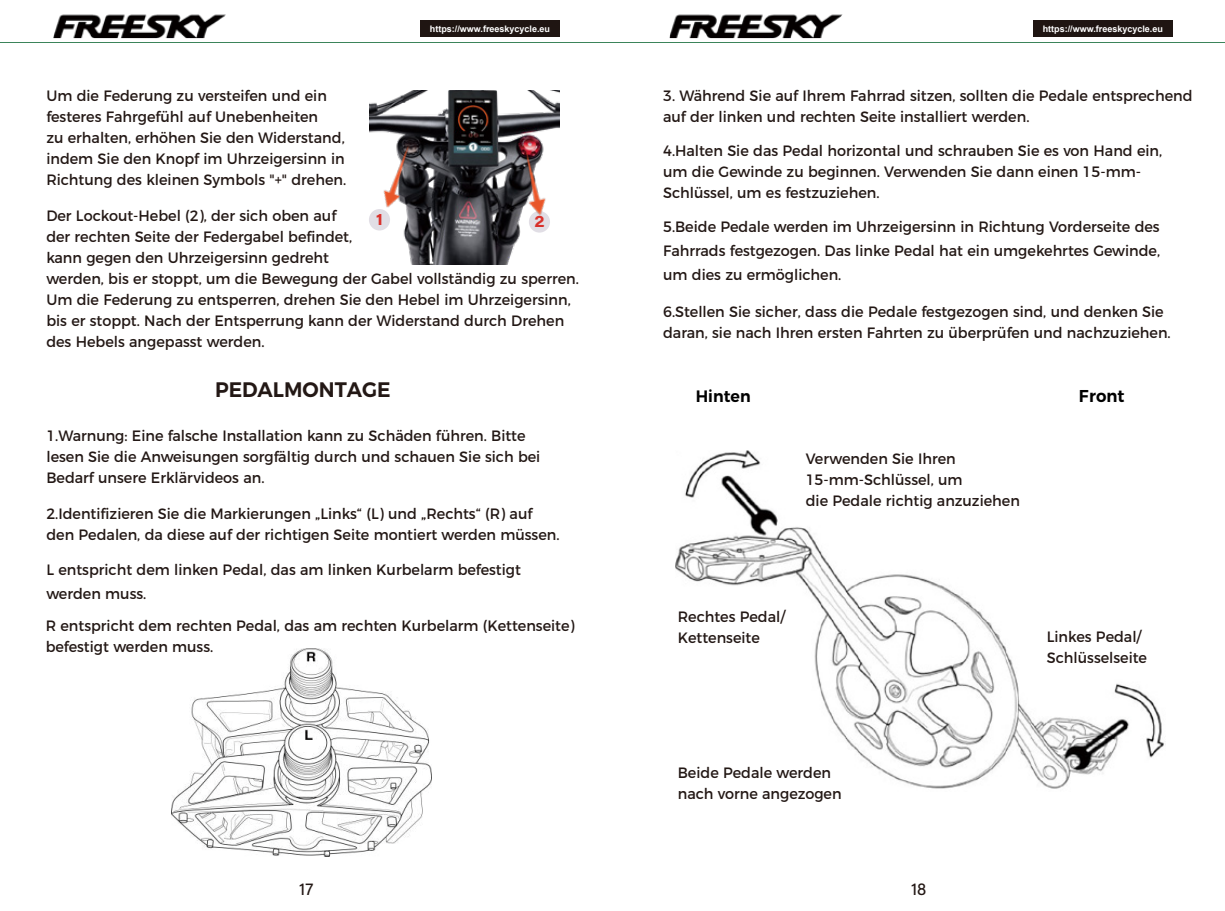
<style>
.page{position:relative;width:1225px;height:911px;background:#fff}
.page>*{position:absolute;margin:0;border:0;box-sizing:border-box;transform-origin:0 0}
.t1{font:600 21px "Montserrat";color:#231815;scale:.96 1}
.t2{font:600 17.1px "Montserrat";color:#000;scale:.96 1}
.t3{font:600 16.5px "Montserrat";letter-spacing:.005em;color:#000;scale:.96 1}
.t4{font:15px/21px "Montserrat";color:#231815;scale:.96 1}
.t5{font:700 9px "Arial";color:#fff}
</style>
<div class="page">
<hr style="left:0;top:42px;width:1225px;height:1px;background:#3b845a">
<img style="left:53px;top:14px;width:173px;height:24px">
<div style="left:420px;top:20px;width:140px;height:17px;background:#1f1512"></div>
<img style="left:670px;top:14px;width:173px;height:24px">
<div style="left:1033px;top:20px;width:139px;height:17px;background:#1f1512"></div>
<img style="left:172px;top:648px;width:259px;height:208px">
<img style="left:369px;top:90px;width:191px;height:174px">
<img style="left:369px;top:132px;width:71px;height:89px">
<div style="left:529px;top:211px;width:21px;height:21px;background:#e1dee5;border-radius:50%"></div>
<img style="left:491px;top:142px;width:69px;height:84px">
<img style="left:675px;top:450px;width:489px;height:339px">
<svg style="left:377px;top:214px;width:4px;height:11px"></svg>
<svg style="left:535px;top:216px;width:9px;height:10px"></svg>
<p class="t4" style="left:46px;top:84px;width:314px">Um die Federung zu versteifen und ein festeres Fahrgefühl auf Unebenheiten<br>zu erhalten, erhöhen Sie den Widerstand, indem Sie den Knopf im Uhrzeigersinn in Richtung des kleinen Symbols "+" drehen.</p>
<p class="t5" style="left:430px;top:23px;width:122px">https://www.freeskycycle.eu</p>
<p class="t5" style="left:1042px;top:23px;width:122px">https://www.freeskycycle.eu</p>
<p class="t4" style="left:663px;top:84px;width:553px">3. Während Sie auf Ihrem Fahrrad sitzen, sollten die Pedale entsprechend auf der linken und rechten Seite installiert werden.</p>
<p class="t4" style="left:663px;top:139px;width:521px">4.Halten Sie das Pedal horizontal und schrauben Sie es von Hand ein, um die Gewinde zu beginnen. Verwenden Sie dann einen 15-mm-<br>Schlüssel, um es festzuziehen.</p>
<p class="t4" style="left:46px;top:204px;width:556px">Der Lockout-Hebel (2), der sich oben auf<br>der rechten Seite der Federgabel befindet,<br>kann gegen den Uhrzeigersinn gedreht<br>werden, bis er stoppt, um die Bewegung der Gabel vollständig zu sperren.<br>Um die Federung zu entsperren, drehen Sie den Hebel im Uhrzeigersinn, bis er stoppt. Nach der Entsperrung kann der Widerstand durch Drehen des Hebels angepasst werden.</p>
<h1 class="t1" style="left:215px;top:372px;width:184px">PEDALMONTAGE</h1>
<p class="t4" style="left:46px;top:423px;width:516px">1.Warnung: Eine falsche Installation kann zu Schäden führen. Bitte lesen Sie die Anweisungen sorgfältig durch und schauen Sie sich bei<br>Bedarf unsere Erklärvideos an.</p>
<p class="t4" style="left:46px;top:501px;width:536px">2.Identifizieren Sie die Markierungen „Links“ (L) und „Rechts“ (R) auf den Pedalen, da diese auf der richtigen Seite montiert werden müssen.</p>
<p class="t4" style="left:46px;top:556px;width:496px;line-height:24px">L entspricht dem linken Pedal, das am linken Kurbelarm befestigt werden muss.</p>
<p class="t4" style="left:46px;top:613px;width:552px">R entspricht dem rechten Pedal, das am rechten Kurbelarm (Kettenseite) befestigt werden muss.</p>
<p class="t4" style="left:663px;top:213px;width:519px;line-height:24px;text-align:justify">5.Beide Pedale werden im Uhrzeigersinn in Richtung Vorderseite des Fahrrads festgezogen. Das linke Pedal hat ein umgekehrtes Gewinde, um dies zu ermöglichen.</p>
<p class="t4" style="left:663px;top:300px;width:530px">6.Stellen Sie sicher, dass die Pedale festgezogen sind, und denken Sie daran, sie nach Ihren ersten Fahrten zu überprüfen und nachzuziehen.</p>
<p class="t3" style="left:696px;top:382px;width:59px">Hinten</p>
<p class="t2" style="left:1079px;top:382px;width:49px">Front</p>
<p class="t4" style="left:806px;top:447px;width:224px">Verwenden Sie Ihren<br>15-mm-Schlüssel, um<br>die Pedale richtig anzuziehen</p>
<p class="t4" style="left:678px;top:604px;width:113px">Rechtes Pedal/<br>Kettenseite</p>
<p class="t4" style="left:1047px;top:625px;width:106px">Linkes Pedal/<br>Schlüsselseite</p>
<p class="t4" style="left:678px;top:761px;width:172px">Beide Pedale werden nach vorne angezogen</p>
</div>
